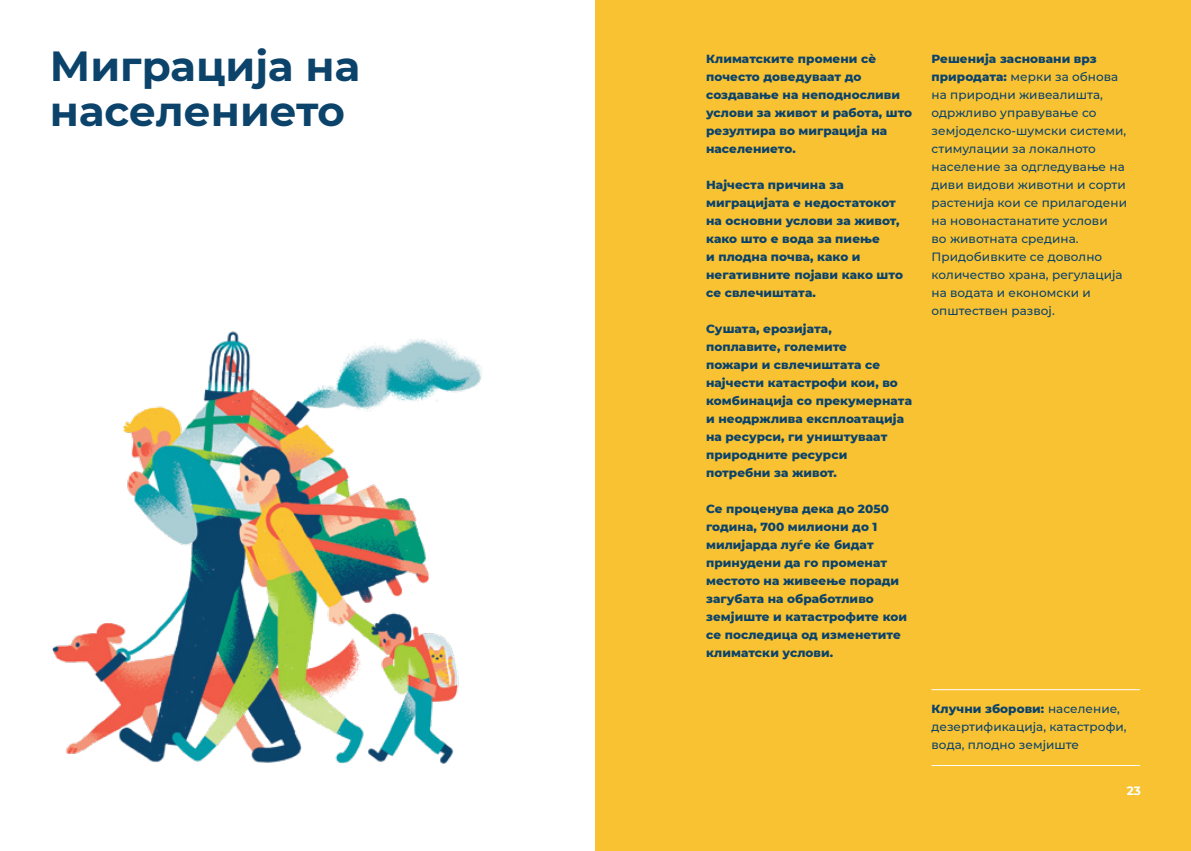
<style>
.page{position:relative;width:1191px;height:851px;background:#fff}
.page>*{position:absolute;margin:0;border:0;box-sizing:border-box;transform-origin:0 0}
.t1{font:700 42px/45px "Montserrat";color:#0b436b}
.t2{font:800 12px/18px "Montserrat";letter-spacing:.005em;color:#0b436b}
.t3{font:500 12px/18px "Montserrat";letter-spacing:.005em;color:#0b436b}
.t4{font:700 12px "Montserrat";color:#fff}
.s1{font-weight:800}
</style>
<div class="page">
<img style="left:52px;top:331px;width:430px;height:433px">
<div style="left:595px;top:0;width:596px;height:850px;background:#f9c232"></div>
<hr style="left:931px;top:689px;width:209px;height:1px;background:#fff">
<hr style="left:931px;top:765px;width:209px;height:1px;background:#fff">
<h1 class="t1" style="left:50px;top:43px;width:312px">Миграција на населението</h1>
<p class="t2" style="left:706px;top:49px;width:207px">Климатските промени сѐ почесто доведуваат до создавање на неподносливи услови за живот и работа, што резултира во миграција на населението.</p>
<p class="t2" style="left:706px;top:175px;width:198px">Најчеста причина за миграцијата е недостатокот на основни услови за живот, како што е вода за пиење<br>и плодна почва, како и негативните појави како што се свлечиштата.</p>
<p class="t2" style="left:706px;top:319px;width:207px">Сушата, ерозијата,<br>поплавите, големите<br>пожари и свлечиштата се најчести катастрофи кои, во комбинација со прекумерната и неодржлива експлоатација на ресурси, ги уништуваат природните ресурси потребни за живот.</p>
<p class="t2" style="left:706px;top:499px;width:203px">Се проценува дека до 2050 година, 700 милиони до 1 милијарда луѓе ќе бидат принудени да го променат местото на живеење поради загубата на обработливо земјиште и катастрофите кои се последица од изменетите климатски услови.</p>
<p class="t3" style="left:931px;top:49px;width:197px"><span class="s1">Решенијa засновани врз природата:</span> мерки за обнова на природни живеалишта, одржливо управување со земјоделско-шумски системи, стимулации за локалното население за одгледување на диви видови животни и сорти растенија кои се прилагодени на новонастанатите услови<br>во животната средина.<br>Придобивките се доволно количество храна, регулација на водата и економски и општествен развој.</p>
<p class="t3" style="left:931px;top:699px;width:196px"><span class="s1">Клучни зборови:</span> население, дезертификација, катастрофи, вода, плодно земјиште</p>
<p class="t4" style="left:1126px;top:782px;width:16px">23</p>
</div>
